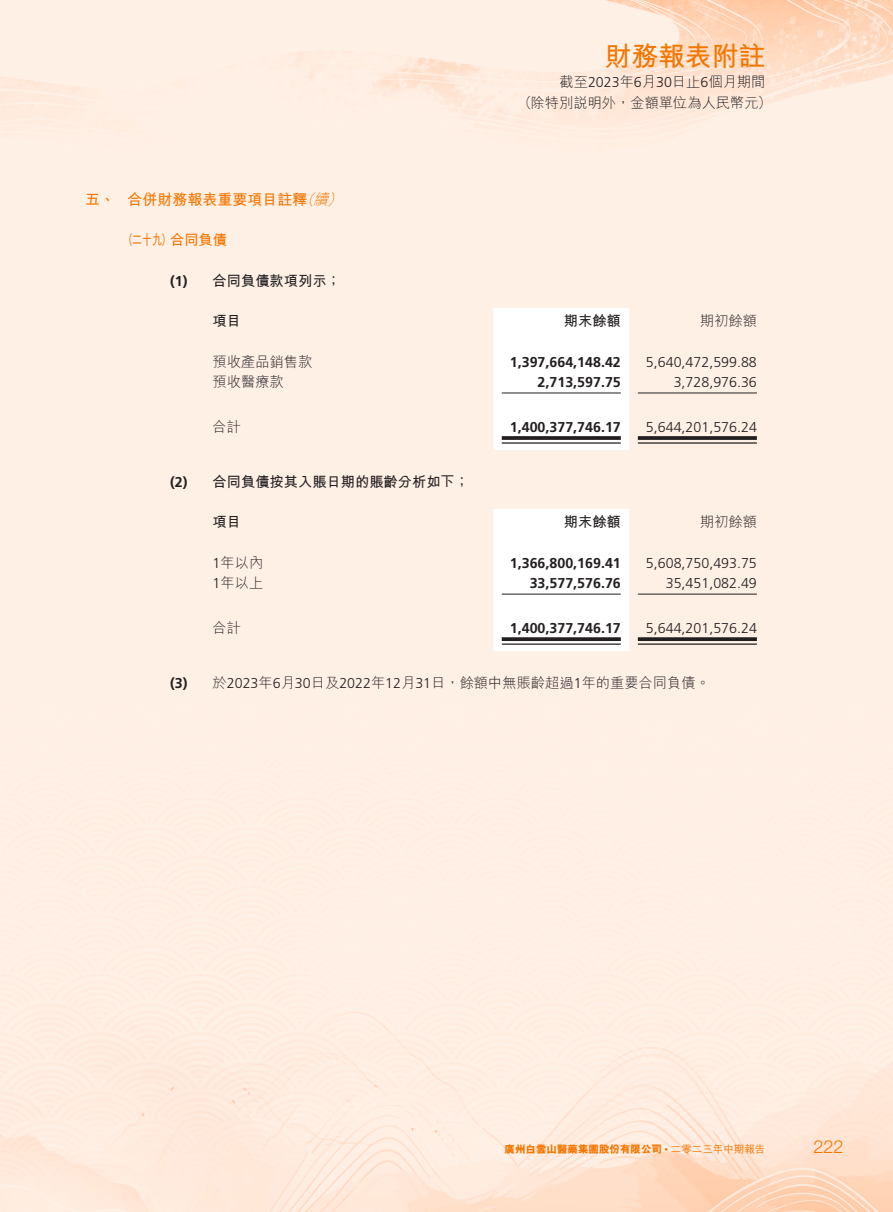
<style>
.page{position:relative;width:893px;height:1212px;background:#fff}
.page>*{position:absolute;margin:0;border:0;box-sizing:border-box;transform-origin:0 0}
.t1{font:700 27px "M Hei HK";letter-spacing:-.01em;color:#f47600}
.t2{font:300 18px "Helvetica Neue LT Std";color:#f47600}
.t3{font:700 15px "M Hei HK";color:#f47600}
.t4{font:italic 300 15px "M Hei HK";color:#f47600}
.t5{font:300 14.25px/20.2px "M Hei HK";color:#231f20}
.t6{font:700 14.25px "Frutiger LT Std";color:#231f20}
.t7{font:300 14.25px "Frutiger LT Std";color:#231f20}
.t8{font:700 14.25px "M Hei HK";color:#231f20}
.t9{font:700 14.25px "M Hei HK";color:#f47600;scale:.7 1}
.t10{font:800 10.5px "M Hei HK";color:#f47600}
.t11{font:500 10.5px "M Hei HK";color:#f47600}
.t12{font:300 condensed 7.5px "Helvetica Neue LT Std";color:#f47600}
.s1{font-family:"Frutiger LT Std"}
.s2{font-weight:300;font-style:italic}
</style>
<div class="page">
<img style="left:0;top:0;width:893px;height:1212px">
<svg style="left:493px;top:308px;width:136px;height:142px"></svg>
<hr style="left:502px;top:393px;width:119px;height:1px;background:#231f20">
<hr style="left:638px;top:393px;width:119px;height:1px;background:#231f20">
<svg style="left:502px;top:436px;width:119px;height:4px"></svg>
<hr style="left:502px;top:442px;width:119px;height:2px;background:#231f20">
<svg style="left:638px;top:436px;width:119px;height:4px"></svg>
<hr style="left:638px;top:442px;width:119px;height:2px;background:#231f20">
<svg style="left:493px;top:509px;width:136px;height:142px"></svg>
<hr style="left:502px;top:594px;width:119px;height:1px;background:#231f20">
<hr style="left:638px;top:594px;width:119px;height:1px;background:#231f20">
<svg style="left:502px;top:637px;width:119px;height:4px"></svg>
<hr style="left:502px;top:643px;width:119px;height:2px;background:#231f20">
<svg style="left:638px;top:637px;width:119px;height:4px"></svg>
<hr style="left:638px;top:643px;width:119px;height:2px;background:#231f20">
<h1 class="t1" style="left:605px;top:36px;width:162px">財務報表附註</h1>
<p class="t5" style="left:518px;top:71px;width:255px;text-indent:42px">截至<span class="s1">2023</span>年月<span class="s1">6 30</span>日止<span class="s1">6</span>個月期間（除特別說明外，金額單位為人民幣元(</p>
<p class="t3" style="left:85px;top:188px;width:31px">五、</p>
<p class="t3" style="left:128px;top:188px;width:207px">合併財務報表重要項目註釋<span class="s2">續</span></p>
<p class="t4" style="left:299px;top:189px;width:22px">（</p>
<p class="t4" style="left:327px;top:189px;width:22px">(</p>
<p class="t9" style="left:123px;top:230px;width:150px">（二十九）合同負債</p>
<p class="t8" style="left:213px;top:270px;width:130px">合同負債款項列示;</p>
<p class="t6" style="left:170px;top:272px;width:19px">1( )</p>
<p class="t8" style="left:213px;top:311px;width:30px">項目</p>
<p class="t5" style="left:213px;top:351px;width:101px">預收產品銷售款</p>
<p class="t5" style="left:213px;top:371px;width:73px">預收醫療款</p>
<p class="t6" style="left:170px;top:474px;width:19px">2( )</p>
<p class="t5" style="left:213px;top:416px;width:30px">合計</p>
<p class="t8" style="left:213px;top:471px;width:258px">合同負債按其入賬日期的賬齡分析如下;</p>
<p class="t8" style="left:213px;top:512px;width:30px">項目</p>
<p class="t5" style="left:213px;top:552px;width:52px"><span class="s1">1</span>年以內</p>
<p class="t5" style="left:213px;top:572px;width:52px"><span class="s1">1</span>年以上</p>
<p class="t5" style="left:213px;top:617px;width:30px">合計</p>
<p class="t8" style="left:564px;top:311px;width:58px">期末餘額</p>
<p class="t5" style="left:700px;top:310px;width:58px">期初餘額</p>
<p class="t6" style="left:510px;top:353px;width:112px">1,397,664,148.42</p>
<p class="t7" style="left:646px;top:354px;width:112px">5,640,472,599.88</p>
<p class="t6" style="left:538px;top:374px;width:85px">2,713,597.75</p>
<p class="t7" style="left:674px;top:374px;width:85px">3,728,976.36</p>
<p class="t6" style="left:510px;top:419px;width:112px">1,400,377,746.17</p>
<p class="t7" style="left:646px;top:419px;width:112px">5,644,201,576.24</p>
<p class="t8" style="left:564px;top:512px;width:58px">期末餘額</p>
<p class="t5" style="left:700px;top:511px;width:58px">期初餘額</p>
<p class="t6" style="left:510px;top:555px;width:112px">1,366,800,169.41</p>
<p class="t7" style="left:646px;top:555px;width:112px">5,608,750,493.75</p>
<p class="t6" style="left:530px;top:575px;width:93px">33,577,576.76</p>
<p class="t7" style="left:666px;top:575px;width:93px">35,451,082.49</p>
<p class="t6" style="left:510px;top:620px;width:112px">1,400,377,746.17</p>
<p class="t7" style="left:646px;top:620px;width:112px">5,644,201,576.24</p>
<p class="t6" style="left:170px;top:675px;width:19px">)3(</p>
<p class="t5" style="left:213px;top:672px;width:499px">於<span class="s1">2023</span>年月<span class="s1">6 30</span>日及<span class="s1">2022</span>年<span class="s1">12</span>月<span class="s1">31</span>日，餘額中無賬齡超過<span class="s1">1</span>年的重要合同負債。</p>
<p class="t11" style="left:671px;top:1142px;width:96px">二零二三年中期報告</p>
<p class="t10" style="left:505px;top:1142px;width:159px">廣州白雲山醫藥集團股份有限公司</p>
<p class="t12" style="left:665px;top:1145px;width:5px">•</p>
<p class="t2" style="left:813px;top:1135px;width:32px">222</p>
</div>
